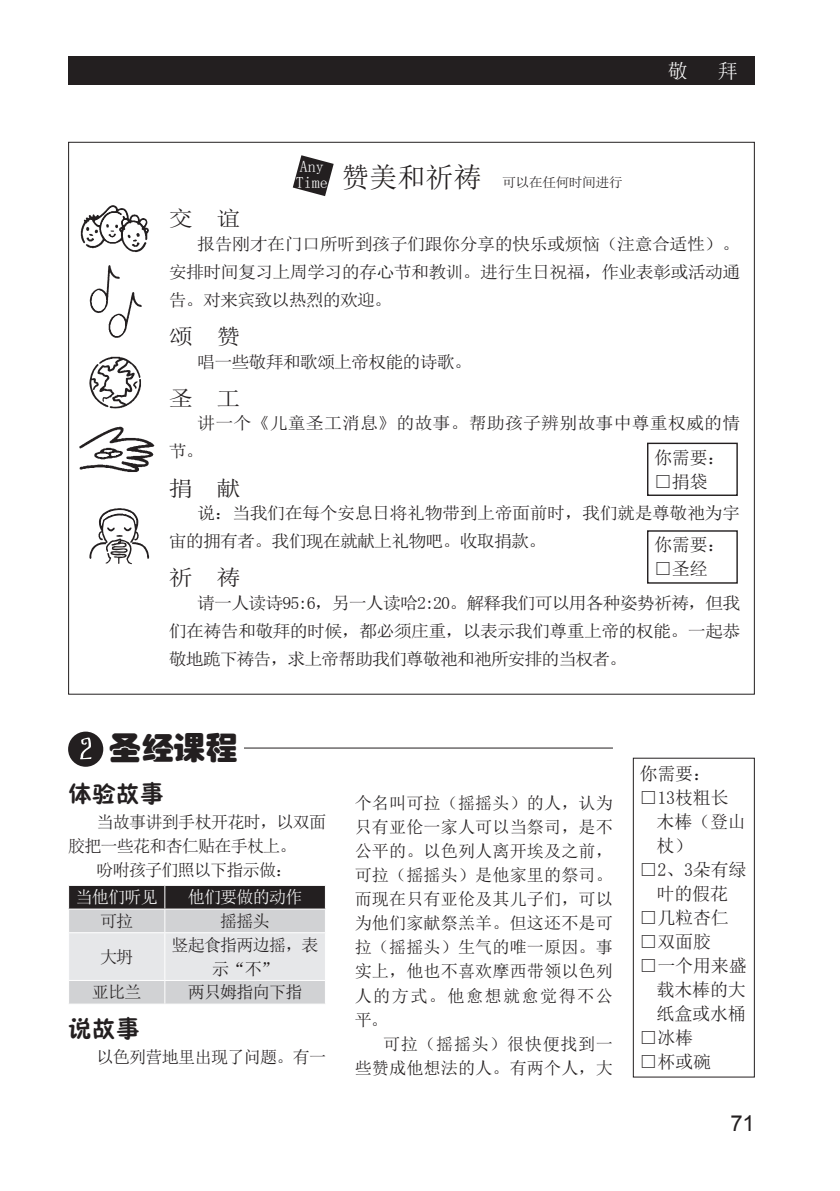
<style>
.page{position:relative;width:840px;height:1191px;background:#fff}
.page>*{position:absolute;margin:0;border:0;box-sizing:border-box;transform-origin:0 0}
.课堂环节{font:32px "GJJHPJW GB1 0";color:#231f20}
.n大框頭標{font:28px "Sim Sun";color:#231f20}
.总结{font:24px "FZSEJW GB1 0";color:#231f20}
.t1{font:22px "Arial";color:#231f20}
.n小標{font:21.6px "Sim Sun";color:#231f20;scale:1.11 1}
.n主題標{font:20px "Sim Sun";color:#fff}
.n需要內容{font:18px/24px "Sim Sun";letter-spacing:-.01em;color:#231f20}
.內文{font:18px "Sim Sun";letter-spacing:-.01em;color:#231f20}
.n內文{font:17.2px/28px "Sim Sun";letter-spacing:-.04em;color:#231f20;text-align:justify;scale:1.05 1}
.n內文-2{font:17.2px/24px "Sim Sun";letter-spacing:-.04em;color:#231f20}
.n內文-3{font:17.2px/28px "Sim Sun";letter-spacing:.005em;color:#231f20;scale:1.05 1}
.n內文-4{font:17.2px/24px "Sim Sun";letter-spacing:.005em;color:#231f20;text-align:right}
.n內文-5{font:17.2px "Sim Sun";letter-spacing:-.05em;color:#fff}
.n中標{font:16px "Sim Sun";color:#fff}
.n內文-6{font:13.4px "Sim Sun";letter-spacing:-.05em;color:#231f20;scale:1.05 1}
</style>
<div class="page">
<div style="left:68px;top:57px;width:686px;height:28px;background:#231f20"></div>
<svg style="left:292px;top:155px;width:41px;height:41px"></svg>
<svg style="left:89px;top:356px;width:52px;height:52px"></svg>
<svg style="left:89px;top:508px;width:60px;height:57px"></svg>
<svg style="left:90px;top:265px;width:52px;height:73px"></svg>
<svg style="left:79px;top:427px;width:75px;height:45px"></svg>
<svg style="left:81px;top:205px;width:68px;height:47px"></svg>
<div style="left:646px;top:442px;width:91px;height:54px;border:1px solid #231f20"></div>
<div style="left:646px;top:530px;width:91px;height:53px;border:1px solid #231f20"></div>
<div style="left:632px;top:757px;width:122px;height:320px;border:1px solid #231f20"></div>
<hr style="left:145px;top:747px;width:467px;height:1px;background:#231f20">
<div style="left:68px;top:731px;width:35px;height:35px;background:#231f20;border-radius:50%"></div>
<svg style="left:80px;top:737px;width:11px;height:22px"></svg>
<div style="left:107px;top:731px;width:137px;height:34px;background:#fff"></div>
<svg style="left:68px;top:885px;width:258px;height:118px;background:#bababc"></svg>
<p class="n中標" style="left:299px;top:158px;width:25px">Any</p>
<p class="n中標" style="left:295px;top:174px;width:33px">Time</p>
<p class="n大框頭標" style="left:341px;top:163px;width:141px">赞美和祈祷</p>
<p class="n內文-6" style="left:502px;top:176px;width:116px">可以在任何时间进行</p>
<p class="n主題標" style="left:667px;top:61px;width:71px">敬 　拜</p>
<p class="n小標" style="left:169px;top:208px;width:66px">交　谊</p>
<p class="n內文" style="left:169px;top:230px;width:545px;text-indent:28px">报告刚才在门口所听到孩子们跟你分享的快乐或烦恼（注意合适性）。安排时间复习上周学习的存心节和教训。进行生日祝福，作业表彰或活动通告。对来宾致以热烈的欢迎。</p>
<p class="n小標" style="left:169px;top:325px;width:66px">颂　赞</p>
<p class="n內文" style="left:197px;top:347px;width:263px">唱一些敬拜和歌颂上帝权能的诗歌。</p>
<p class="n小標" style="left:169px;top:387px;width:66px">圣　工</p>
<p class="n內文-3" style="left:169px;top:409px;width:545px;text-indent:28px">讲一个《儿童圣工消息》的故事。帮助孩子辨别故事中尊重权威的情节。</p>
<p class="n小標" style="left:169px;top:477px;width:66px">捐　献</p>
<p class="n內文" style="left:169px;top:499px;width:545px;text-indent:28px">说：当我们在每个安息日将礼物带到上帝面前时，我们就是尊敬祂为宇宙的拥有者。我们现在就献上礼物吧。收取捐款。</p>
<p class="n小標" style="left:169px;top:567px;width:66px">祈　祷</p>
<p class="n內文" style="left:169px;top:588px;width:545px;text-indent:28px">请一人读诗95:6，另一人读哈2:20。解释我们可以用各种姿势祈祷，但我们在祷告和敬拜的时候，都必须庄重，以表示我们尊重上帝的权能。一起恭敬地跪下祷告，求上帝帮助我们尊敬祂和祂所安排的当权者。</p>
<p class="內文" style="left:653px;top:448px;width:73px">你需要：</p>
<p class="n需要內容" style="left:653px;top:469px;width:55px">□捐袋</p>
<p class="內文" style="left:653px;top:536px;width:73px">你需要：</p>
<p class="n需要內容" style="left:653px;top:557px;width:55px">□圣经</p>
<p class="课堂环节" style="left:109px;top:727px;width:129px">圣经课程</p>
<p class="总结" style="left:68px;top:780px;width:97px">体验故事</p>
<p class="n內文-2" style="left:68px;top:810px;width:259px;text-indent:28px">当故事讲到手杖开花时，以双面胶把一些花和杏仁贴在手杖上。</p>
<p class="n內文-2" style="left:96px;top:858px;width:197px">吩咐孩子们照以下指示做：</p>
<p class="n內文-5" style="left:76px;top:888px;width:84px">当他们听见</p>
<p class="n內文-5" style="left:188px;top:888px;width:116px">他们要做的动作</p>
<p class="n內文-2" style="left:100px;top:909px;width:35px">可拉</p>
<p class="n內文-2" style="left:220px;top:909px;width:51px">摇摇头</p>
<p class="n內文-2" style="left:100px;top:944px;width:35px">大坍</p>
<p class="n內文-2" style="left:171px;top:932px;width:149px;text-align:center">竖起食指两边摇，表示“不”</p>
<p class="n內文-2" style="left:92px;top:980px;width:51px">亚比兰</p>
<p class="n內文-2" style="left:188px;top:980px;width:116px">两只姆指向下指</p>
<p class="总结" style="left:68px;top:1015px;width:73px">说故事</p>
<p class="n內文-2" style="left:96px;top:1044px;width:231px">以色列营地里出现了问题。有一</p>
<p class="n內文-2" style="left:354px;top:791px;width:259px;text-align:justify">个名叫可拉（摇摇头）的人，认为只有亚伦一家人可以当祭司，是不公平的。以色列人离开埃及之前，可拉（摇摇头）是他家里的祭司。而现在只有亚伦及其儿子们，可以为他们家献祭羔羊。但这还不是可拉（摇摇头）生气的唯一原因。事实上，他也不喜欢摩西带领以色列人的方式。他愈想就愈觉得不公平。</p>
<p class="n內文-4" style="left:354px;top:1031px;width:260px">可拉（摇摇头）很快便找到一<br>些赞成他想法的人。有两个人，大</p>
<p class="內文" style="left:639px;top:764px;width:73px">你需要：</p>
<p class="n需要內容" style="left:656px;top:785px;width:91px;text-indent:-17px">□13枝粗长木棒（登山杖）</p>
<p class="n需要內容" style="left:639px;top:857px;width:108px;text-align:center">□2、3朵有绿叶的假花</p>
<p class="n需要內容" style="left:639px;top:905px;width:91px">□几粒杏仁</p>
<p class="n需要內容" style="left:639px;top:929px;width:73px">□双面胶</p>
<p class="n需要內容" style="left:656px;top:953px;width:92px;text-align:justify;text-indent:-17px">□一个用来盛载木棒的大纸盒或水桶</p>
<p class="n需要內容" style="left:639px;top:1025px;width:55px">□冰棒</p>
<p class="n需要內容" style="left:639px;top:1049px;width:73px">□杯或碗</p>
<p class="t1" style="left:730px;top:1109px;width:26px">71</p>
</div>
